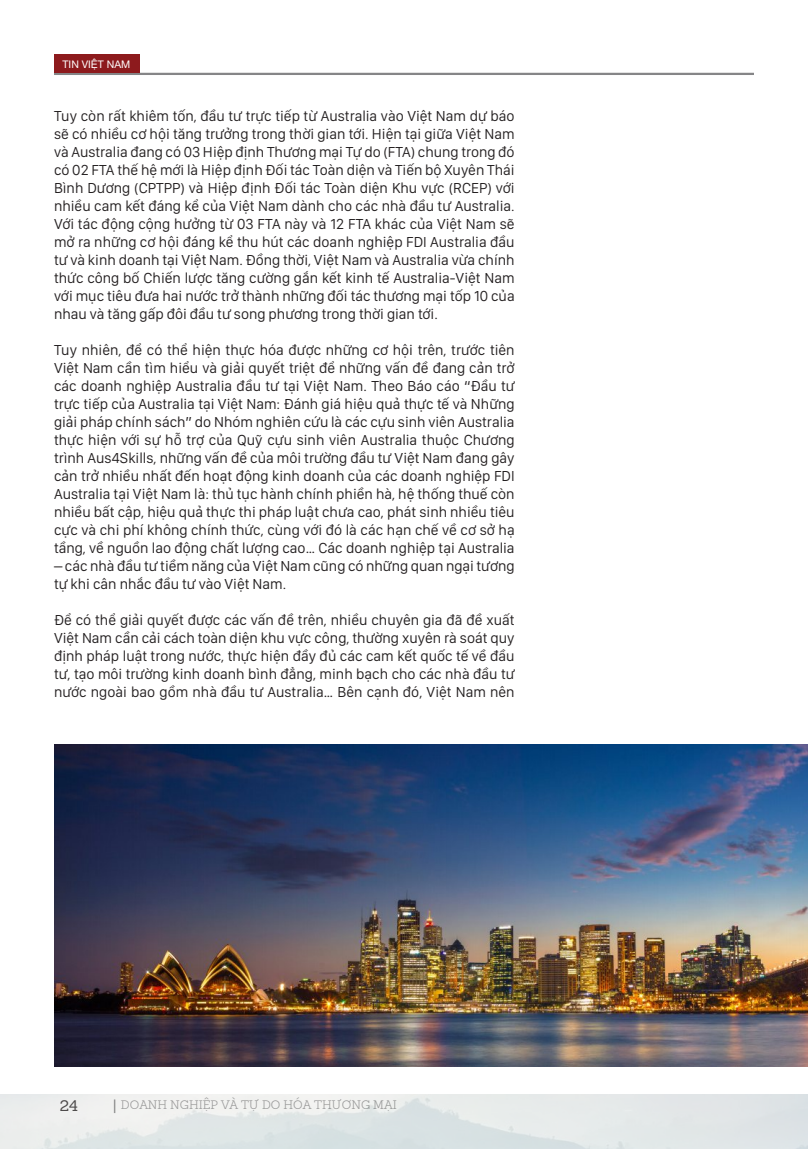
<style>
.page{position:relative;width:808px;height:1149px;background:#fff}
.page>*{position:absolute;margin:0;border:0;box-sizing:border-box;transform-origin:0 0}
.t1{font:15px/18px "San Francisco Display";color:#231f20;text-align:justify}
.t2{font:15px "AG Sanchez Slab";color:#231f20}
.t3{font:300 12px "AG Sanchez Slab";color:#858587}
.t4{font:10.5px "Helvetica Neue";color:#fff}
</style>
<div class="page">
<hr style="left:54px;top:73px;width:700px;height:2px;background:#858587">
<div style="left:54px;top:54px;width:85px;height:19px;background:#8d1a1d"></div>
<img style="left:54px;top:744px;width:754px;height:321px">
<p class="t4" style="left:63px;top:57px;width:69px">TIN VIỆT NAM</p>
<p class="t1" style="left:54px;top:106px;width:462px">Tuy còn rất khiêm tốn, đầu tư trực tiếp từ Australia vào Việt Nam dự báo sẽ có nhiều cơ hội tăng trưởng trong thời gian tới. Hiện tại giữa Việt Nam và Australia đang có 03 Hiệp định Thương mại Tự do (FTA) chung trong đó có 02 FTA thế hệ mới là Hiệp định Đối tác Toàn diện và Tiến bộ Xuyên Thái Bình Dương (CPTPP) và Hiệp định Đối tác Toàn diện Khu vực (RCEP) với nhiều cam kết đáng kể của Việt Nam dành cho các nhà đầu tư Australia.<br>Với tác động cộng hưởng từ 03 FTA này và 12 FTA khác của Việt Nam sẽ mở ra những cơ hội đáng kể thu hút các doanh nghiệp FDI Australia đầu tư và kinh doanh tại Việt Nam. Đồng thời, Việt Nam và Australia vừa chính thức công bố Chiến lược tăng cường gắn kết kinh tế Australia-Việt Nam với mục tiêu đưa hai nước trở thành những đối tác thương mại tốp 10 của nhau và tăng gấp đôi đầu tư song phương trong thời gian tới.</p>
<p class="t1" style="left:54px;top:340px;width:462px">Tuy nhiên, để có thể hiện thực hóa được những cơ hội trên, trước tiên Việt Nam cần tìm hiểu và giải quyết triệt để những vấn đề đang cản trở các doanh nghiệp Australia đầu tư tại Việt Nam. Theo Báo cáo “Đầu tư trực tiếp của Australia tại Việt Nam: Đánh giá hiệu quả thực tế và Những giải pháp chính sách” do Nhóm nghiên cứu là các cựu sinh viên Australia thực hiện với sự hỗ trợ của Quỹ cựu sinh viên Australia thuộc Chương trình Aus4Skills, những vấn đề của môi trường đầu tư Việt Nam đang gây cản trở nhiều nhất đến hoạt động kinh doanh của các doanh nghiệp FDI Australia tại Việt Nam là: thủ tục hành chính phiền hà, hệ thống thuế còn nhiều bất cập, hiệu quả thực thi pháp luật chưa cao, phát sinh nhiều tiêu cực và chi phí không chính thức, cùng với đó là các hạn chế về cơ sở hạ tầng, về nguồn lao động chất lượng cao… Các doanh nghiệp tại Australia</p>
<p class="t1" style="left:54px;top:556px;width:462px">– các nhà đầu tư tiềm năng của Việt Nam cũng có những quan ngại tương tự khi cân nhắc đầu tư vào Việt Nam.</p>
<p class="t1" style="left:54px;top:610px;width:462px">Để có thể giải quyết được các vấn đề trên, nhiều chuyên gia đã đề xuất Việt Nam cần cải cách toàn diện khu vực công, thường xuyên rà soát quy định pháp luật trong nước, thực hiện đầy đủ các cam kết quốc tế về đầu tư, tạo môi trường kinh doanh bình đẳng, minh bạch cho các nhà đầu tư nước ngoài bao gồm nhà đầu tư Australia… Bên cạnh đó, Việt Nam nên</p>
<p class="t2" style="left:60px;top:1093px;width:20px">24</p>
<p class="t3" style="left:121px;top:1095px;width:277px">DOANH NGHIỆP VÀ TỰ DO HÓA THƯƠNG MẠI</p>
</div>
